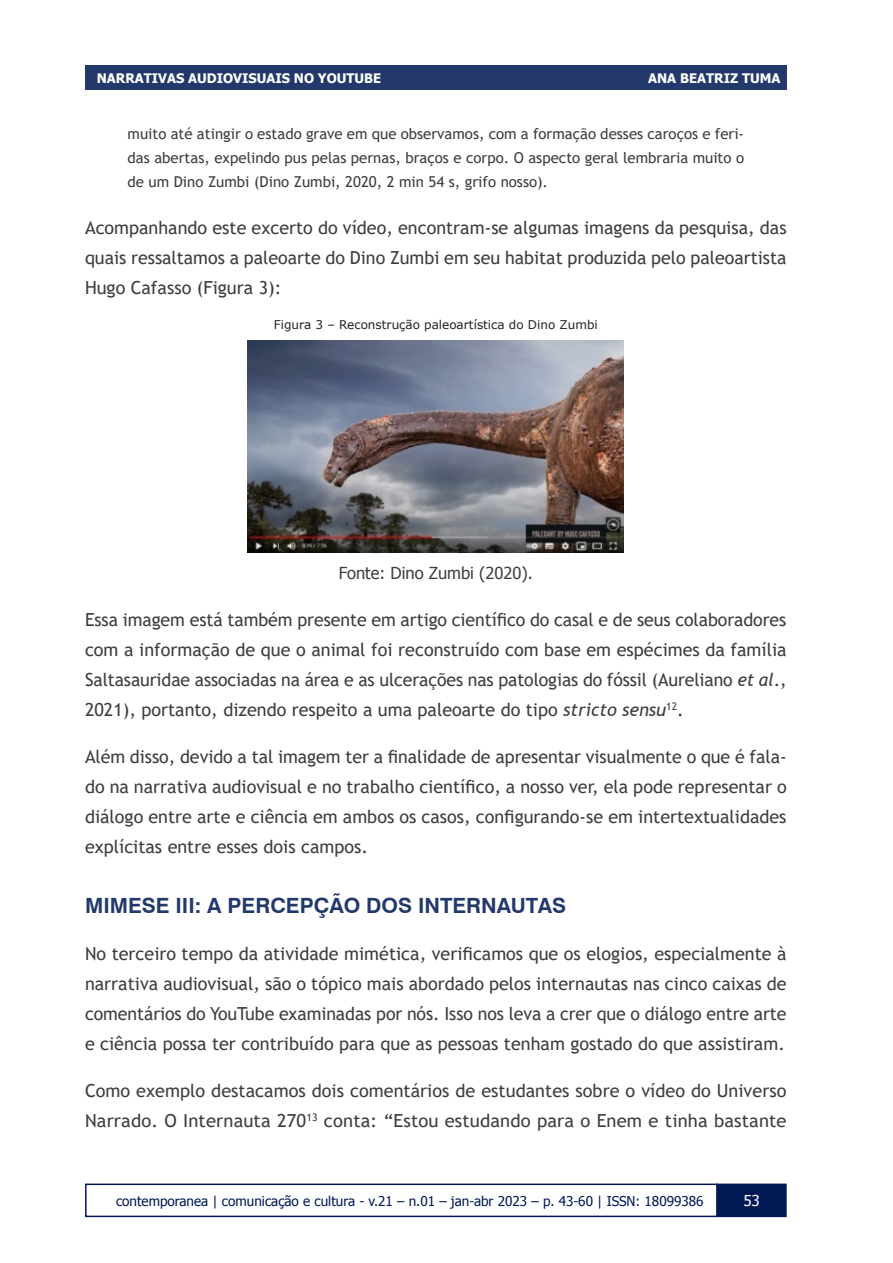
<style>
.page{position:relative;width:893px;height:1263px;background:#fff}
.page>*{position:absolute;margin:0;border:0;box-sizing:border-box;transform-origin:0 0}
.t1{font:700 21px "Swiss 721 BT";color:#23396c}
.t2{font:18px/30px "Trebuchet MS";color:#3e3e3f;text-align:justify}
.t3{font:16.5px "Tahoma";color:#3e3e3f}
.t4{font:15px/24px "Trebuchet MS";color:#3e3e3f;text-align:justify}
.t5{font:15px "Tahoma";color:#fff}
.t6{font:13.5px "Tahoma";color:#001954}
.t7{font:700 13.05px "Tahoma";color:#fff}
.t8{font:12px "Verdana";color:#231f20}
.s1{font-style:italic}
</style>
<div class="page">
<div style="left:717px;top:1184px;width:69px;height:32px;background:#001954"></div>
<div style="left:716px;top:1183px;width:71px;height:34px;border:2px solid #001954"></div>
<div style="left:85px;top:1183px;width:633px;height:34px;border:2px solid #001954"></div>
<div style="left:85px;top:66px;width:702px;height:24px;background:#23396c"></div>
<img style="left:248px;top:341px;width:376px;height:211px">
<p class="t7" style="left:97px;top:69px;width:282px">SOB E MÚSICA, ESCUTA E COMUNICAÇÃO</p>
<p class="t7" style="left:97px;top:69px;width:286px">NARRATIVAS AUDIOVISUAIS NO YOUTUBE</p>
<p class="t7" style="left:621px;top:69px;width:160px">JORGE CARDOSO FILHO</p>
<p class="t7" style="left:648px;top:69px;width:134px">ANA BEATRIZ TUMA</p>
<p class="t4" style="left:128px;top:121px;width:618px">muito até atingir o estado grave em que observamos, com a formação desses caroços e feri&shy;das abertas, expelindo pus pelas pernas, braços e corpo. O aspecto geral lembraria muito o de um Dino Zumbi (Dino Zumbi, 2020, 2 min 54 s, grifo nosso).</p>
<p class="t2" style="left:85px;top:212px;width:703px">Acompanhando este excerto do vídeo, encontram-se algumas imagens da pesquisa, das quais ressaltamos a paleoarte do Dino Zumbi em seu habitat produzida pelo paleoartista Hugo Cafasso (Figura 3):</p>
<p class="t8" style="left:274px;top:316px;width:325px">Figura 3 – Reconstrução paleoartística do Dino Zumbi</p>
<p class="t3" style="left:339px;top:562px;width:195px">Fonte: Dino Zumbi (2020).</p>
<p class="t2" style="left:85px;top:605px;width:703px">Essa imagem está também presente em artigo científico do casal e de seus colaboradores com a informação de que o animal foi reconstruído com base em espécimes da família Saltasauridae associadas na área e as ulcerações nas patologias do fóssil (Aureliano <span class="s1">et al</span>., 2021), portanto, dizendo respeito a uma paleoarte do tipo <span class="s1">stricto sensu</span><sup>12</sup>.</p>
<p class="t2" style="left:85px;top:742px;width:703px">Além disso, devido a tal imagem ter a finalidade de apresentar visualmente o que é fala&shy;do na narrativa audiovisual e no trabalho científico, a nosso ver, ela pode representar o diálogo entre arte e ciência em ambos os casos, configurando-se em intertextualidades explícitas entre esses dois campos.</p>
<p class="t1" style="left:85px;top:891px;width:483px">MIMESE III: A PERCEPÇÃO DOS INTERNAUTAS</p>
<p class="t2" style="left:85px;top:939px;width:703px">No terceiro tempo da atividade mimética, verificamos que os elogios, especialmente à narrativa audiovisual, são o tópico mais abordado pelos internautas nas cinco caixas de comentários do YouTube examinadas por nós. Isso nos leva a crer que o diálogo entre arte e ciência possa ter contribuído para que as pessoas tenham gostado do que assistiram.</p>
<p class="t2" style="left:85px;top:1076px;width:703px">Como exemplo destacamos dois comentários de estudantes sobre o vídeo do Universo<br>Narrado. O Internauta 270<sup>13</sup> conta: “Estou estudando para o Enem e tinha bastante</p>
<p class="t6" style="left:116px;top:1191px;width:589px">contemporanea | comunicação e cultura - v.21 – n.01 – jan-abr 2023 – p. 43-60 | ISSN: 18099386</p>
<p class="t5" style="left:743px;top:1190px;width:18px">53</p>
</div>
